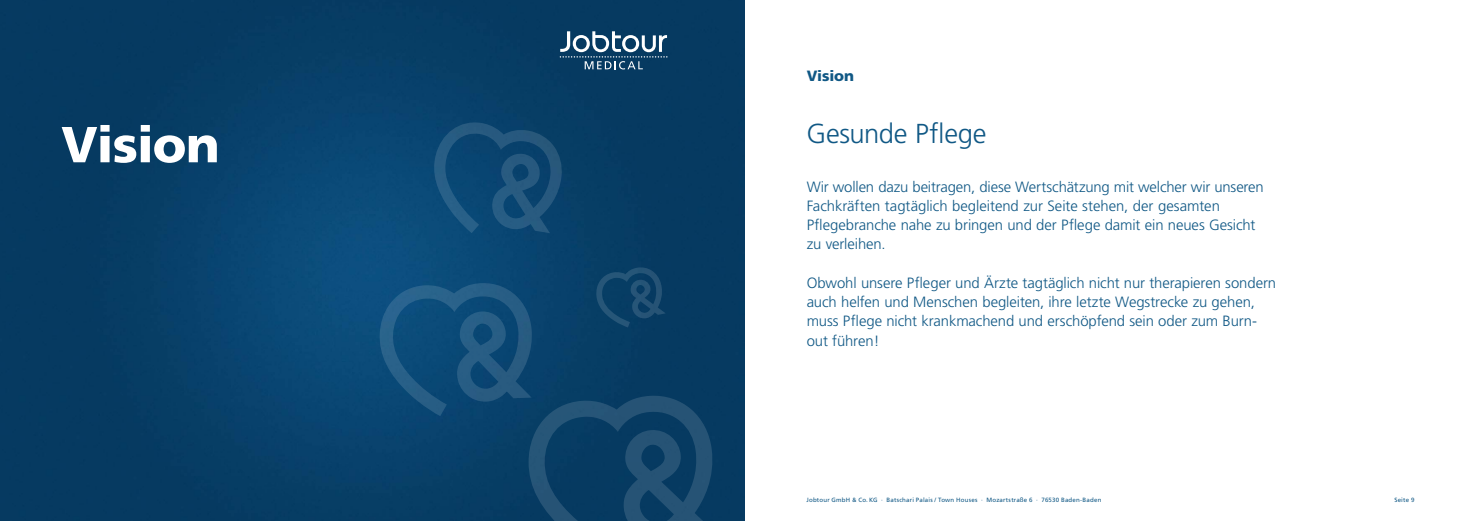
<style>
.page{position:relative;width:1474px;height:521px;background:#fff}
.page>*{position:absolute;margin:0;border:0;box-sizing:border-box;transform-origin:0 0}
.t1{font:900 50.57px "Frutiger";letter-spacing:-.02em;color:#fff}
.t2{font:300 27.39px "Frutiger";letter-spacing:-.01em;color:#105885}
.t3{font:300 14.88px/19.2px "Frutiger";letter-spacing:-.005em;color:#105885}
.t4{font:900 14.88px "Frutiger";letter-spacing:-.01em;color:#105885}
.t5{font:6.12px "Frutiger";letter-spacing:.03em;color:#105885}
</style>
<div class="page">
<img style="left:0;top:0;width:744px;height:521px">
<svg style="left:379px;top:267px;width:336px;height:254px;background:#0d446d"></svg>
<svg style="left:431px;top:119px;width:131px;height:114px;background:#134c75"></svg>
<svg style="left:559px;top:31px;width:108px;height:38px;background:#406885"></svg>
<h1 class="t1" style="left:61px;top:114px;width:160px">Vision</h1>
<p class="t4" style="left:806px;top:67px;width:49px">Vision</p>
<h2 class="t2" style="left:806px;top:118px;width:182px">Gesunde Pflege</h2>
<p class="t3" style="left:806px;top:177px;width:458px">Wir wollen dazu beitragen, diese Wertschätzung mit welcher wir unseren Fachkräften tagtäglich begleitend zur Seite stehen, der gesamten Pflegebranche nahe zu bringen und der Pflege damit ein neues Gesicht zu verleihen.</p>
<p class="t3" style="left:806px;top:273px;width:471px">Obwohl unsere Pfleger und Ärzte tagtäglich nicht nur therapieren sondern auch helfen und Menschen begleiten, ihre letzte Wegstrecke zu gehen, muss Pflege nicht krankmachend und erschöpfend sein oder zum Burn&shy;out führen!</p>
<p class="t5" style="left:806px;top:497px;width:296px">Jobtour GmbH &amp; Co. KG · Batschari Palais / Town Houses · Mozartstraße 6 · 76530 Baden-Baden</p>
<p class="t5" style="left:1394px;top:497px;width:21px">Seite 9</p>
</div>
